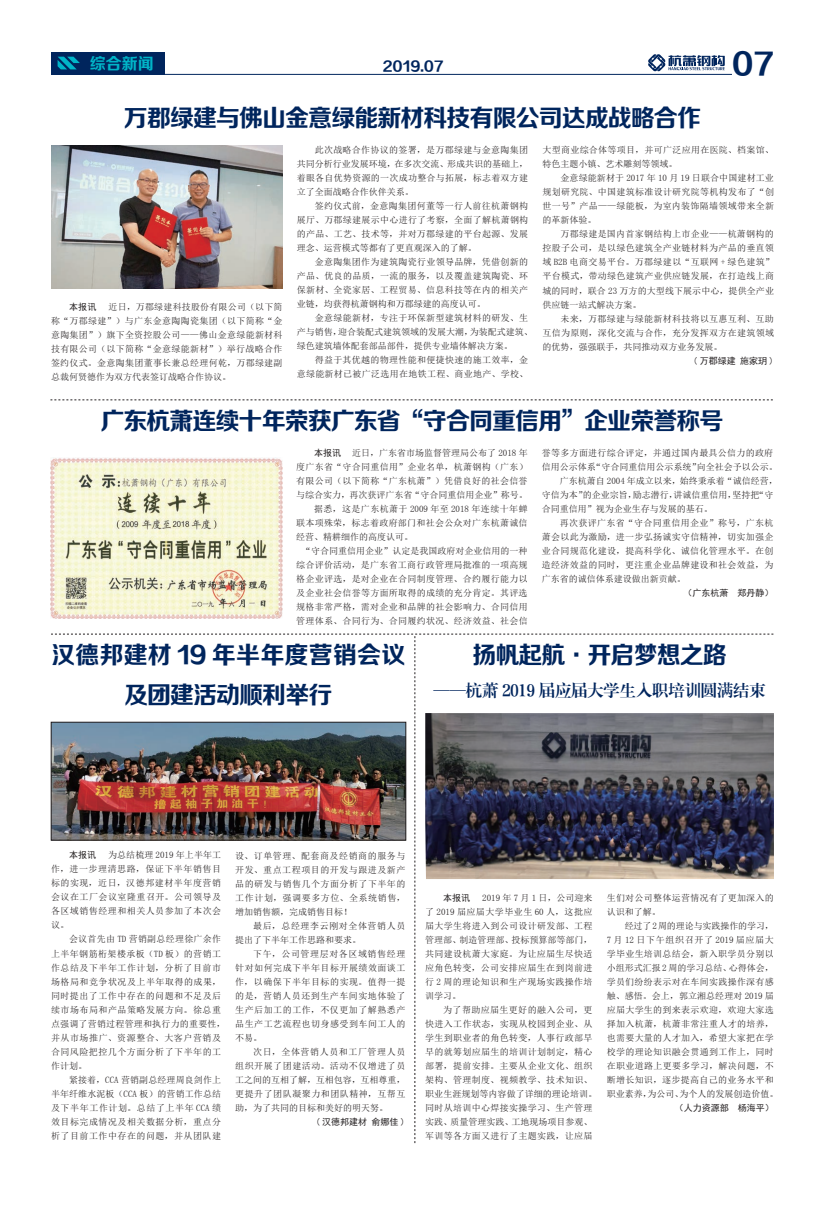
<style>
.page{position:relative;width:825px;height:1208px;background:#fff}
.page>*{position:absolute;margin:0;border:0;box-sizing:border-box;transform-origin:0 0}
.t1{font:30px "FZZCHJW GB1 0";color:#00255d}
.t2{font:24px "FZZCHJW GB1 0";letter-spacing:-.04em;color:#00255d}
.t3{font:24px/40px "FZZCHJW GB1 0";letter-spacing:.01em;color:#00255d;text-align:center}
.t4{font:16.2px "FZXBSJW GB1 0";color:#00255d}
.t5{font:16px "FZZCHJW GB1 0";color:#00b5c8}
.t6{font:14px "FZZCHJW GB1 0";color:#00255d}
.t7{font:9px/14px "Sim Sun";letter-spacing:.035em;color:#231f20;text-align:justify}
.t8{font:9px/14px "Sim Sun";color:#231f20}
.t9{font:9px/14px "Sim Sun";letter-spacing:.055em;color:#231f20}
.t10{font:9px "Sim Hei";color:#231f20}
.t11{font:9px/14px "Sim Sun";letter-spacing:.065em;color:#231f20}
.s1{font-family:"Sim Hei"}
</style>
<div class="page">
<div style="left:80px;top:52px;width:85px;height:22px;background:#00255d"></div>
<hr style="left:52px;top:74px;width:680px;height:1px;background:#00255d">
<div style="left:52px;top:52px;width:28px;height:22px;background:#00255d"></div>
<svg style="left:58px;top:57px;width:22px;height:12px"></svg>
<svg style="left:648px;top:54px;width:77px;height:17px"></svg>
<svg style="left:51px;top:634px;width:722px;height:509px"></svg>
<img style="left:425px;top:713px;width:349px;height:166px">
<img style="left:51px;top:146px;width:232px;height:142px">
<img style="left:50px;top:457px;width:232px;height:161px">
<svg style="left:50px;top:399px;width:723px;height:1px"></svg>
<img style="left:53px;top:724px;width:351px;height:114px">
<div style="left:51px;top:722px;width:355px;height:118px;border:1px solid #231f20"></div>
<h3 class="t5" style="left:90px;top:55px;width:66px">综合新闻</h3>
<h3 class="t6" style="left:383px;top:59px;width:62px">2019.07</h3>
<h1 class="t1" style="left:732px;top:48px;width:44px">07</h1>
<h2 class="t2" style="left:124px;top:105px;width:578px">万郡绿建与佛山金意绿能新材科技有限公司达成战略合作</h2>
<p class="t7" style="left:51px;top:300px;width:233px;text-indent:58px">近日，万郡绿建科技股份有限公司（以下简称“万郡绿建”）与广东金意陶陶瓷集团（以下简称“金意陶集团”）旗下全资控股公司——佛山金意绿能新材科技有限公司（以下简称“金意绿能新材”）举行战略合作签约仪式。金意陶集团董事长兼总经理何乾，万郡绿建副总裁何贤德作为双方代表签订战略合作协议。</p>
<p class="t10" style="left:69px;top:303px;width:29px">本报讯</p>
<p class="t7" style="left:297px;top:143px;width:233px;text-indent:18px">此次战略合作协议的签署，是万郡绿建与金意陶集团共同分析行业发展环境，在多次交流、形成共识的基础上，着眼各自优势资源的一次成功整合与拓展，标志着双方建立了全面战略合作伙伴关系。</p>
<p class="t7" style="left:297px;top:199px;width:233px;text-indent:18px">签约仪式前，金意陶集团何董等一行人前往杭萧钢构展厅、万郡绿建展示中心进行了考察，全面了解杭萧钢构的产品、工艺、技术等，并对万郡绿建的平台起源、发展理念、运营模式等都有了更直观深入的了解。</p>
<p class="t7" style="left:297px;top:255px;width:233px;text-indent:18px">金意陶集团作为建筑陶瓷行业领导品牌，凭借创新的产品、优良的品质，一流的服务，以及覆盖建筑陶瓷、环保新材、全瓷家居、工程贸易、信息科技等在内的相关产业链，均获得杭萧钢构和万郡绿建的高度认可。</p>
<p class="t8" style="left:297px;top:311px;width:237px;text-indent:18px">金意绿能新材，专注于环保新型建筑材料的研发、生产与销售，迎合装配式建筑领域的发展大潮，为装配式建筑、绿色建筑墙体配套部品部件，提供专业墙体解决方案。</p>
<p class="t7" style="left:297px;top:353px;width:233px;text-align:right">得益于其优越的物理性能和便捷快速的施工效率，金<br>意绿能新材已被广泛选用在地铁工程、商业地产、学校、</p>
<p class="t7" style="left:542px;top:143px;width:233px">大型商业综合体等项目，并可广泛应用在医院、档案馆、特色主题小镇、艺术雕刻等领域。</p>
<p class="t7" style="left:542px;top:171px;width:233px;text-indent:18px">金意绿能新材于 2017 年 10 月 19 日联合中国建材工业规划研究院、中国建筑标准设计研究院等机构发布了“创世一号”产品——绿能板，为室内装饰隔墙领域带来全新的革新体验。</p>
<p class="t7" style="left:542px;top:227px;width:233px;text-indent:18px">万郡绿建是国内首家钢结构上市企业——杭萧钢构的控股子公司，是以绿色建筑全产业链材料为产品的垂直领域 B2B 电商交易平台。万郡绿建以“互联网 + 绿色建筑”平台模式，带动绿色建筑产业供应链发展，在打造线上商城的同时，联合 23 万方的大型线下展示中心，提供全产业供应链一站式解决方案。</p>
<p class="t7" style="left:542px;top:311px;width:233px;text-indent:18px">未来，万郡绿建与绿能新材科技将以互惠互利、互助互信为原则，深化交流与合作，充分发挥双方在建筑领域的优势，强强联手，共同推动双方业务发展。</p>
<p class="t10" style="left:693px;top:356px;width:82px">( 万郡绿建 施家玥 )</p>
<h2 class="t2" style="left:100px;top:408px;width:625px">广东杭萧连续十年荣获广东省“守合同重信用”企业荣誉称号</h2>
<p class="t8" style="left:314px;top:446px;width:215px"><span class="s1">本报讯</span> 近日，广东省市场监督管理局公布了 2018 年</p>
<p class="t7" style="left:296px;top:460px;width:233px">度广东省“守合同重信用”企业名单，杭萧钢构（广东）</p>
<p class="t7" style="left:296px;top:474px;width:233px">有限公司（以下简称“广东杭萧”）凭借良好的社会信誉</p>
<p class="t8" style="left:296px;top:488px;width:233px">与综合实力，再次获评广东省“守合同重信用企业”称号。</p>
<p class="t7" style="left:314px;top:502px;width:215px">据悉，这是广东杭萧于 2009 年至 2018 年连续十年蝉</p>
<p class="t7" style="left:296px;top:516px;width:233px">联本项殊荣，标志着政府部门和社会公众对广东杭萧诚信</p>
<p class="t8" style="left:296px;top:530px;width:118px">经营、精耕细作的高度认可。</p>
<p class="t8" style="left:302px;top:544px;width:227px">“守合同重信用企业”认定是我国政府对企业信用的一种</p>
<p class="t7" style="left:296px;top:558px;width:233px">综合评价活动，是广东省工商行政管理局批准的一项高规</p>
<p class="t7" style="left:296px;top:572px;width:233px">格企业评选，是对企业在合同制度管理、合约履行能力以</p>
<p class="t7" style="left:296px;top:586px;width:233px">及企业社会信誉等方面所取得的成绩的充分肯定。其评选</p>
<p class="t7" style="left:296px;top:600px;width:233px">规格非常严格，需对企业和品牌的社会影响力、合同信用</p>
<p class="t7" style="left:296px;top:614px;width:233px">管理体系、合同行为、合同履约状况、经济效益、社会信</p>
<p class="t7" style="left:542px;top:446px;width:233px">誉等多方面进行综合评定，并通过国内最具公信力的政府</p>
<p class="t8" style="left:542px;top:460px;width:237px">信用公示体系“守合同重信用公示系统”向全社会予以公示。</p>
<p class="t8" style="left:560px;top:474px;width:219px">广东杭萧自 2004 年成立以来，始终秉承着“诚信经营，</p>
<p class="t8" style="left:542px;top:488px;width:233px">守信为本”的企业宗旨，励志潜行，讲诚信重信用，坚持把“守</p>
<p class="t8" style="left:542px;top:502px;width:172px">合同重信用”视为企业生存与发展的基石。</p>
<p class="t7" style="left:560px;top:516px;width:215px">再次获评广东省“守合同重信用企业”称号，广东杭</p>
<p class="t7" style="left:542px;top:530px;width:233px">萧会以此为激励，进一步弘扬诚实守信精神，切实加强企</p>
<p class="t7" style="left:542px;top:544px;width:233px">业合同规范化建设，提高科学化、诚信化管理水平。在创</p>
<p class="t7" style="left:542px;top:558px;width:233px">造经济效益的同时，更注重企业品牌建设和社会效益，为</p>
<p class="t8" style="left:542px;top:572px;width:145px">广东省的诚信体系建设做出新贡献。</p>
<p class="t10" style="left:683px;top:588px;width:91px">（广东杭萧 郑丹静）</p>
<h2 class="t3" style="left:51px;top:636px;width:356px">汉德邦建材 19 年半年度营销会议及团建活动顺利举行</h2>
<h2 class="t2" style="left:472px;top:642px;width:256px">扬帆起航·开启梦想之路</h2>
<h3 class="t4" style="left:433px;top:682px;width:334px">——杭萧 2019 届应届大学生入职培训圆满结束</h3>
<p class="t7" style="left:51px;top:848px;width:172px;text-indent:57px">为总结梳理 2019 年上半年工作，进一步理清思路，保证下半年销售目标的实现，近日，汉德邦建材半年度营销会议在工厂会议室隆重召开。公司领导及各区域销售经理和相关人员参加了本次会议。</p>
<p class="t9" style="left:51px;top:932px;width:176px;text-indent:18px">会议首先由 TD 营销副总经理徐广余作上半年钢筋桁架楼承板（TD 板）的营销工作总结及下半年工作计划，分析了目前市场格局和竞争状况及上半年取得的成果，同时提出了工作中存在的问题和不足及后续市场布局和产品策略发展方向。徐总重点强调了营销过程管理和执行力的重要性，并从市场推广、资源整合、大客户营销及合同风险把控几个方面分析了下半年的工作计划。</p>
<p class="t7" style="left:51px;top:1072px;width:172px;text-indent:18px">紧接着，CCA 营销副总经理周良剑作上半年纤维水泥板（CCA 板）的营销工作总结及下半年工作计划。总结了上半年 CCA 绩效目标完成情况及相关数据分析，重点分析了目前工作中存在的问题，并从团队建</p>
<p class="t10" style="left:69px;top:850px;width:29px">本报讯</p>
<p class="t7" style="left:235px;top:848px;width:172px">设、订单管理、配套商及经销商的服务与开发、重点工程项目的开发与跟进及新产品的研发与销售几个方面分析了下半年的工作计划，强调要多方位、全系统销售，增加销售额，完成销售目标！</p>
<p class="t11" style="left:235px;top:918px;width:172px;text-indent:18px">最后，总经理李云刚对全体营销人员提出了下半年工作思路和要求。</p>
<p class="t7" style="left:235px;top:946px;width:172px;text-indent:18px">下午，公司管理层对各区域销售经理针对如何完成下半年目标开展绩效面谈工作，以确保下半年目标的实现。值得一提的是，营销人员还到生产车间实地体验了生产后加工的工作，不仅更加了解熟悉产品生产工艺流程也切身感受到车间工人的不易。</p>
<p class="t7" style="left:235px;top:1044px;width:172px;text-indent:18px">次日，全体营销人员和工厂管理人员组织开展了团建活动。活动不仅增进了员工之间的互相了解，互相包容，互相尊重，更提升了团队凝聚力和团队精神，互帮互助，为了共同的目标和美好的明天努。</p>
<p class="t10" style="left:315px;top:1117px;width:91px">( 汉德邦建材 俞娜佳 )</p>
<p class="t7" style="left:425px;top:891px;width:169px;text-indent:57px">2019 年 7 月 1 日，公司迎来了 2019 届应届大学毕业生 60 人，这批应届大学生将进入到公司设计研发部、工程管理部、制造管理部、投标预算部等部门，共同建设杭萧大家庭。为让应届生尽快适应角色转变，公司安排应届生在到岗前进行 2 周的理论知识和生产现场实践操作培训学习。</p>
<p class="t7" style="left:425px;top:1003px;width:173px;text-align:left;text-indent:18px">为了帮助应届生更好的融入公司，更快进入工作状态，实现从校园到企业、从学生到职业者的角色转变，人事行政部早早的就筹划应届生的培训计划制定，精心部署，提前安排。主要从企业文化、组织架构、管理制度、视频教学、技术知识、职业生涯规划等内容做了详细的理论培训。同时从培训中心焊接实操学习、生产管理实践、质量管理实践、工地现场项目参观、军训等各方面又进行了主题实践，让应届</p>
<p class="t10" style="left:443px;top:893px;width:28px">本报讯</p>
<p class="t7" style="left:607px;top:891px;width:169px">生们对公司整体运营情况有了更加深入的认识和了解。</p>
<p class="t7" style="left:607px;top:919px;width:173px;text-align:left;text-indent:18px">经过了 2周的理论与实践操作的学习，<br>7 月 12 日下午组织召开了 2019 届应届大学毕业生培训总结会，新入职学员分别以小组形式汇报 2 周的学习总结、心得体会，学员们纷纷表示对在车间实践操作深有感触、感悟。会上，郭立湘总经理对 2019 届应届大学生的到来表示欢迎，欢迎大家选择加入杭萧，杭萧非常注重人才的培养，也需要大量的人才加入，希望大家把在学校学的理论知识融会贯通到工作上，同时在职业道路上更要多学习，解决问题，不断增长知识，逐步提高自己的业务水平和职业素养，为公司、为个人的发展创造价值。</p>
<p class="t10" style="left:675px;top:1103px;width:100px">（人力资源部 杨海平）</p>
</div>
